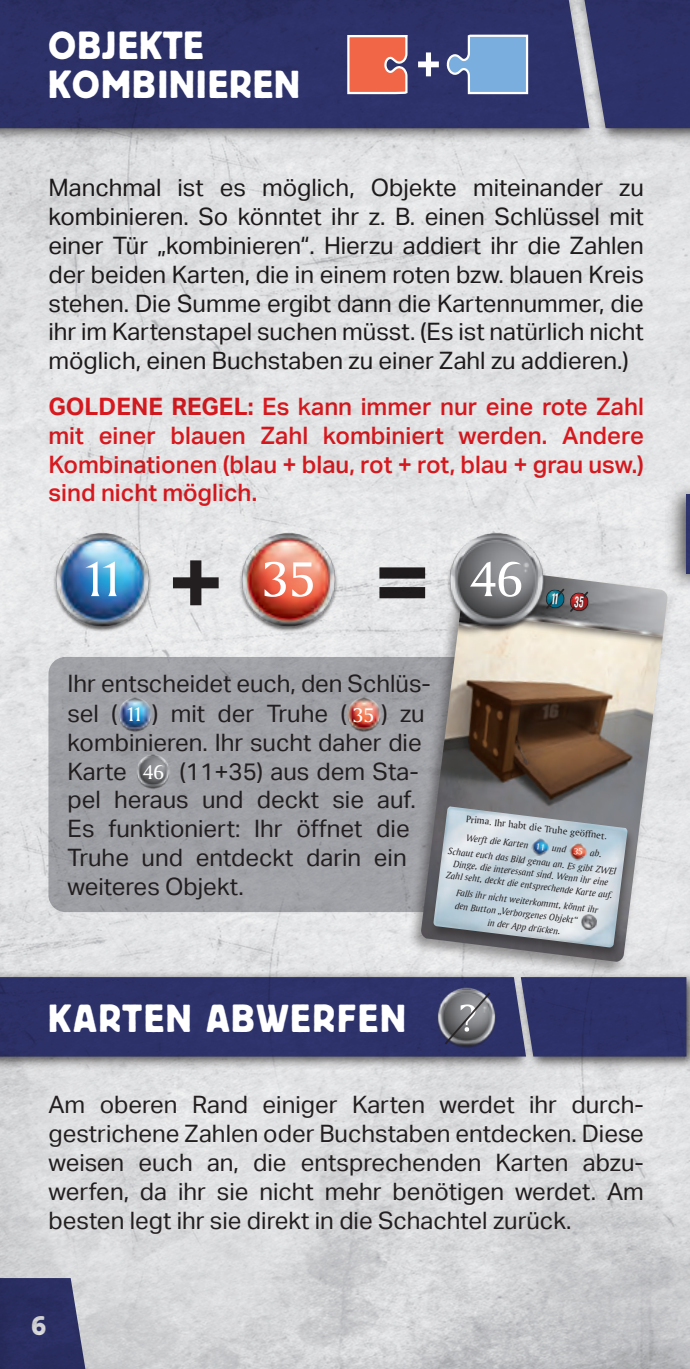
<style>
.page{position:relative;width:690px;height:1369px;background:#fff}
.page>*{position:absolute;margin:0;border:0;box-sizing:border-box;transform-origin:0 0}
.t1{font:39px/39px "Block BE";letter-spacing:.045em;color:#fff}
.t2{font:27px "Block BE";color:#fff}
.t3{font:24px/28.8px "Aktiv Grotesk";color:#231f20;text-align:justify}
.t4{font:500 24px/28.8px "Aktiv Grotesk";color:#ee1d23;text-align:justify}
.t5{font:9.9px/15.3px "Amerigo BT Italic A";color:#231f20}
.t6{font:9.9px "Amerigo BT Roman A";color:#231f20}
.s1{font-weight:700}
.s2{font-family:"Amerigo BT Roman A";font-size:21px;color:#fff}
.s3{font-family:"Amerigo BT Roman A";font-size:9px;color:#fff}
</style>
<div class="page">
<img style="left:0;top:0;width:690px;height:1369px">
<div style="left:407px;top:564px;width:264px;height:414px;background:#231f20;opacity:.45"></div>
<svg style="left:421px;top:567px;width:247px;height:395px"></svg>
<svg style="left:421px;top:742px;width:5px;height:14px"></svg>
<svg style="left:662px;top:773px;width:6px;height:14px"></svg>
<img style="left:435px;top:987px;width:63px;height:63px">
<svg style="left:443px;top:990px;width:49px;height:57px"></svg>
<svg style="left:445px;top:34px;width:84px;height:61px"></svg>
<svg style="left:346px;top:34px;width:63px;height:63px"></svg>
<svg style="left:418px;top:52px;width:21px;height:24px"></svg>
<img style="left:445px;top:532px;width:102px;height:102px">
<svg style="left:470px;top:562px;width:51px;height:55px"></svg>
<svg style="left:173px;top:560px;width:46px;height:45px"></svg>
<img style="left:52px;top:532px;width:102px;height:102px">
<img style="left:238px;top:532px;width:102px;height:102px">
<svg style="left:265px;top:562px;width:48px;height:35px"></svg>
<svg style="left:85px;top:561px;width:32px;height:35px"></svg>
<img style="left:117px;top:698px;width:35px;height:35px">
<img style="left:346px;top:698px;width:35px;height:35px">
<img style="left:136px;top:755px;width:35px;height:35px">
<svg style="left:0;top:0;width:8px;height:3px"></svg>
<svg style="left:0;top:1278px;width:91px;height:91px"></svg>
<svg style="left:577px;top:0;width:113px;height:128px"></svg>
<svg style="left:684px;top:1359px;width:6px;height:10px"></svg>
<svg style="left:544px;top:587px;width:47px;height:27px"></svg>
<h1 class="t1" style="left:48px;top:24px;width:253px">OBJEKTE<br>KOMBINIEREN</h1>
<p class="t3" style="left:48px;top:174px;width:597px">Manchmal ist es möglich, Objekte miteinander zu kombinieren. So könntet ihr z. B. einen Schlüssel mit einer Tür „kombinieren“. Hierzu addiert ihr die Zahlen der beiden Karten, die in einem roten bzw. blauen Kreis stehen. Die Summe ergibt dann die Kartennummer, die ihr im Kartenstapel suchen müsst. (Es ist natürlich nicht möglich, einen Buchstaben zu einer Zahl zu addieren.)</p>
<p class="t4" style="left:48px;top:392px;width:597px"><span class="s1">GOLDENE REGEL:</span> Es kann immer nur eine rote Zahl mit einer blauen Zahl kombiniert werden. Andere Kombinationen (blau + blau, rot + rot, blau + grau usw.) sind nicht möglich.</p>
<p class="t3" style="left:68px;top:669px;width:365px;text-align:left">Ihr entscheidet euch, den Schlüs&shy;sel ( <span class="s2">11</span> ) mit der Truhe ( <span class="s2">35</span> ) zu kombinieren. Ihr sucht daher die<br>Karte <span class="s2">46</span> (11+35) aus dem Sta&shy;pel heraus und deckt sie auf.<br>Es funktioniert: Ihr öffnet die<br>Truhe und entdeckt darin ein weiteres Objekt.</p>
<p class="t6" style="left:467px;top:813px;width:143px;rotate:7deg">Prima. Ihr habt die Truhe geöffnet.</p>
<p class="t5" style="left:451px;top:828px;width:171px;text-indent:17px;rotate:7deg">Werft die Karten <span class="s3">11</span> und<br>Schaut euch das Bild genau an. Es gibt ZWEI</p>
<p class="t5" style="left:575px;top:843px;width:30px;rotate:7deg"><span class="s3">35</span> ab.</p>
<p class="t5" style="left:448px;top:857px;width:169px;line-height:12px;text-align:center;rotate:7deg">Dinge, die interessant sind. Wenn ihr eine<br>Zahl seht, deckt die entsprechende Karte auf.</p>
<p class="t5" style="left:457px;top:885px;width:144px;rotate:7deg">Falls ihr nicht weiterkommt, könnt ihr</p>
<p class="t5" style="left:456px;top:898px;width:125px;rotate:7deg">den Button „Verborgenes Objekt“</p>
<p class="t5" style="left:489px;top:915px;width:75px;rotate:7deg">in der App drücken.</p>
<h1 class="t1" style="left:48px;top:998px;width:359px">KARTEN ABWERFEN</h1>
<p class="t3" style="left:48px;top:1091px;width:597px">Am oberen Rand einiger Karten werdet ihr durch&shy;gestrichene Zahlen oder Buchstaben entdecken. Diese weisen euch an, die entsprechenden Karten abzu&shy;werfen, da ihr sie nicht mehr benötigen werdet. Am besten legt ihr sie direkt in die Schachtel zurück.</p>
<p class="t2" style="left:31px;top:1311px;width:16px">6</p>
</div>
